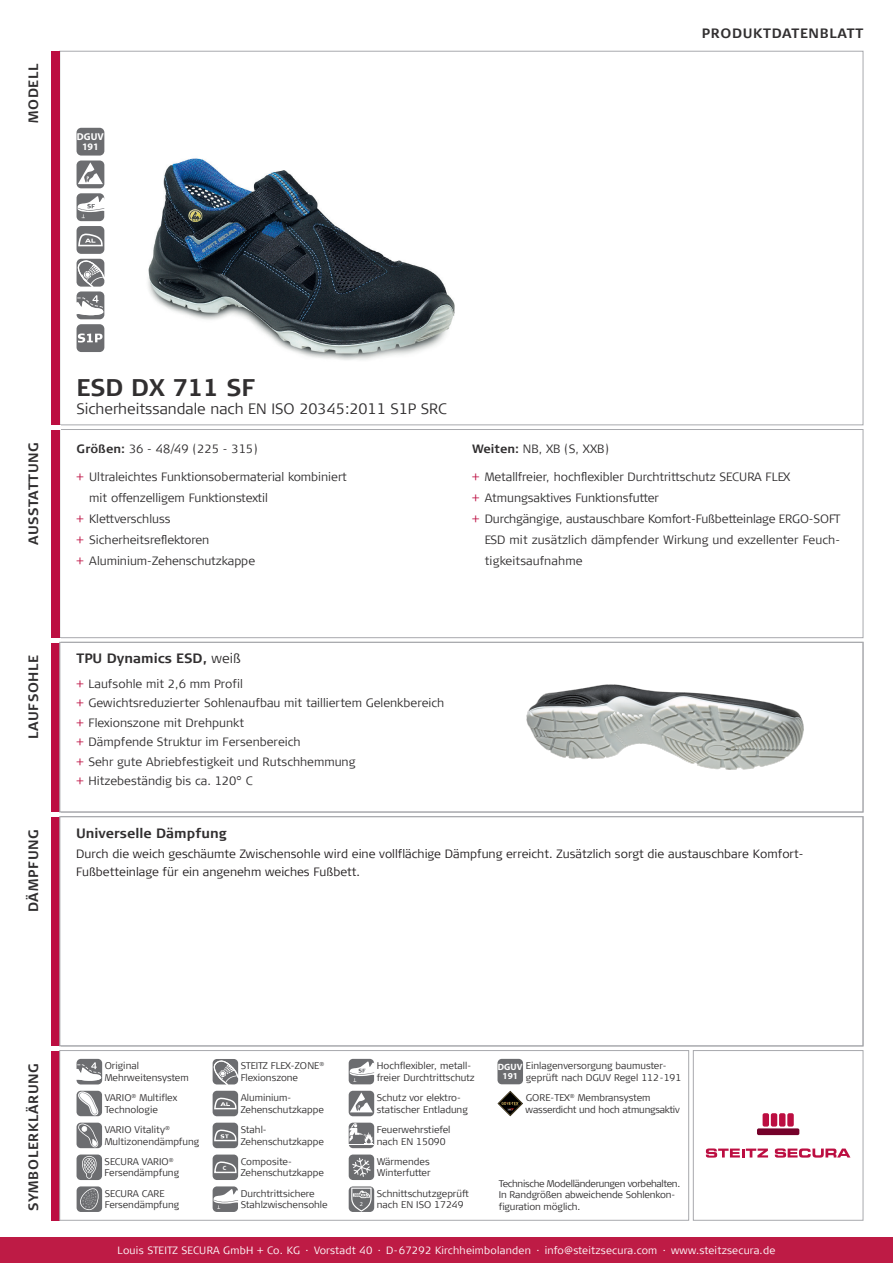
<style>
.page{position:relative;width:893px;height:1263px;background:#fff}
.page>*{position:absolute;margin:0;border:0;box-sizing:border-box;transform-origin:0 0}
.t1{font:700 24px "Signa Column";color:#312f30}
.t2{font:300 15px "Signa Column";color:#312f30}
.t3{font:700 13.5px "Signa Column";letter-spacing:.035em;color:#312f30}
.t4{font:700 13.5px "Signa Column";color:#312f30}
.t5{font:300 12px/19.5px "Signa Column";color:#312f30}
.t6{font:300 12px/18px "Signa Column";color:#231f20}
.t7{font:300 12px "Signa Column";color:#bc0e41}
.t8{font:300 10.5px "Signa Column";letter-spacing:.02em;color:#fff}
.t9{font:700 9.9px/9.9px "Myriad Pro";color:#fff;text-align:center}
.t10{font:300 9.75px/11.7px "Signa Column";color:#312f30}
.t11{font:300 9.75px/11.7px "Signa Column";letter-spacing:-.02em;color:#312f30}
.t12{font:700 9.15px/9px "Myriad Pro";color:#fff;text-align:center}
.t13{font:700 6.15px "Myriad Pro";color:#fff}
.t14{font:6.15px "Myriad Pro";color:#fff}
.s1{font-weight:700}
.s2{font-weight:300}
.s3{color:#bc0e41}
</style>
<div class="page">
<div style="left:60px;top:429px;width:803px;height:209px;border:1px solid #a8a9ad"></div>
<div style="left:0;top:1237px;width:893px;height:26px;background:#be1b45"></div>
<div style="left:51px;top:51px;width:9px;height:1169px;background:#bc0e41"></div>
<hr style="left:49px;top:425px;width:12px;height:4px;background:#fff">
<div style="left:693px;top:1050px;width:170px;height:170px;border:1px solid #a8a9ad"></div>
<svg style="left:706px;top:1148px;width:62px;height:9px"></svg>
<svg style="left:775px;top:1148px;width:75px;height:9px"></svg>
<div style="left:757px;top:1128px;width:42px;height:7px;background:#75012a;border-radius:2px"></div>
<div style="left:763px;top:1113px;width:6px;height:13px;background:#bc0e41;border-radius:2px"></div>
<div style="left:771px;top:1113px;width:6px;height:13px;background:#bc0e41;border-radius:2px"></div>
<div style="left:779px;top:1113px;width:6px;height:13px;background:#bc0e41;border-radius:2px"></div>
<div style="left:787px;top:1113px;width:7px;height:13px;background:#bc0e41;border-radius:2px"></div>
<hr style="left:49px;top:1046px;width:12px;height:4px;background:#fff">
<hr style="left:49px;top:638px;width:12px;height:4px;background:#fff">
<hr style="left:49px;top:812px;width:12px;height:4px;background:#fff">
<div style="left:77px;top:1091px;width:25px;height:25px;background:#6c6d70;border-radius:4px"></div>
<svg style="left:78px;top:1091px;width:21px;height:25px"></svg>
<svg style="left:213px;top:1059px;width:25px;height:25px"></svg>
<div style="left:77px;top:1154px;width:25px;height:26px;background:#6c6d70;border-radius:4px"></div>
<svg style="left:82px;top:1156px;width:15px;height:23px"></svg>
<div style="left:77px;top:1123px;width:25px;height:25px;background:#6c6d70;border-radius:4px"></div>
<svg style="left:78px;top:1123px;width:21px;height:25px"></svg>
<div style="left:77px;top:1186px;width:25px;height:26px;background:#6c6d70;border-radius:4px"></div>
<svg style="left:80px;top:1188px;width:19px;height:22px"></svg>
<svg style="left:77px;top:1059px;width:25px;height:25px"></svg>
<div style="left:213px;top:1091px;width:25px;height:25px;background:#6c6d70;border-radius:4px"></div>
<svg style="left:214px;top:1097px;width:23px;height:12px"></svg>
<div style="left:213px;top:1154px;width:25px;height:26px;background:#6c6d70;border-radius:4px"></div>
<svg style="left:214px;top:1161px;width:23px;height:13px"></svg>
<div style="left:213px;top:1123px;width:25px;height:25px;background:#6c6d70;border-radius:4px"></div>
<svg style="left:214px;top:1129px;width:23px;height:12px"></svg>
<svg style="left:213px;top:1186px;width:25px;height:26px"></svg>
<svg style="left:349px;top:1059px;width:25px;height:25px"></svg>
<div style="left:497px;top:1059px;width:26px;height:25px;background:#6c6d70;border-radius:4px"></div>
<svg style="left:349px;top:1091px;width:25px;height:25px"></svg>
<svg style="left:350px;top:1092px;width:23px;height:20px"></svg>
<svg style="left:349px;top:1154px;width:25px;height:26px"></svg>
<div style="left:349px;top:1123px;width:25px;height:25px;background:#6c6d70;border-radius:4px"></div>
<svg style="left:349px;top:1123px;width:25px;height:22px"></svg>
<div style="left:349px;top:1186px;width:25px;height:26px;background:#6c6d70;border-radius:4px"></div>
<svg style="left:351px;top:1187px;width:21px;height:24px"></svg>
<svg style="left:497px;top:1091px;width:26px;height:25px"></svg>
<div style="left:60px;top:1050px;width:629px;height:170px;border:1px solid #a8a9ad"></div>
<div style="left:60px;top:816px;width:803px;height:230px;border:1px solid #a8a9ad"></div>
<img style="left:526px;top:685px;width:278px;height:85px">
<div style="left:60px;top:642px;width:803px;height:170px;border:1px solid #a8a9ad"></div>
<img style="left:148px;top:158px;width:307px;height:202px">
<svg style="left:77px;top:259px;width:27px;height:93px"></svg>
<div style="left:77px;top:226px;width:27px;height:28px;background:#6c6d70;border-radius:5px"></div>
<svg style="left:78px;top:233px;width:25px;height:13px"></svg>
<svg style="left:77px;top:160px;width:27px;height:28px"></svg>
<svg style="left:78px;top:162px;width:25px;height:22px"></svg>
<div style="left:77px;top:128px;width:27px;height:28px;background:#6c6d70;border-radius:5px"></div>
<svg style="left:77px;top:193px;width:27px;height:28px"></svg>
<p class="t3" style="left:26px;top:123px;width:61px;rotate:-90deg">MODELL</p>
<p class="t9" style="left:77px;top:132px;width:28px">DGUV<br>191</p>
<p class="t3" style="left:702px;top:26px;width:163px">PRODUKTDATENBLATT</p>
<p class="t3" style="left:26px;top:545px;width:105px;rotate:-90deg">AUSSTATTUNG</p>
<p class="t3" style="left:26px;top:739px;width:86px;rotate:-90deg">LAUFSOHLE</p>
<p class="t3" style="left:26px;top:912px;width:85px;rotate:-90deg">DÄMPFUNG</p>
<p class="t1" style="left:77px;top:374px;width:180px">ESD DX 711 SF</p>
<p class="t2" style="left:77px;top:400px;width:371px">Sicherheitssandale nach EN ISO 20345:2011 S1P SRC</p>
<p class="t5" style="left:77px;top:439px;width:183px"><span class="s1">Größen:</span> 36 - 48/49 (225 - 315)</p>
<p class="t5" style="left:472px;top:439px;width:139px"><span class="s1">Weiten:</span> NB, XB (S, XXB)</p>
<p class="t7" style="left:77px;top:470px;width:9px">+</p>
<p class="t7" style="left:77px;top:512px;width:9px">+</p>
<p class="t7" style="left:77px;top:533px;width:9px">+</p>
<p class="t7" style="left:77px;top:554px;width:9px">+</p>
<p class="t5" style="left:485px;top:467px;width:307px">Metallfreier, hochflexibler Durchtrittschutz SECURA FLEX</p>
<p class="t5" style="left:485px;top:488px;width:176px">Atmungsaktives Funktionsfutter</p>
<p class="t5" style="left:485px;top:508px;width:357px;line-height:21px;text-align:justify">Durchgängige, austauschbare Komfort-Fußbetteinlage ERGO-SOFT ESD mit zusätzlich dämpfender Wirkung und exzellenter Feuch&shy;tigkeitsaufnahme</p>
<p class="t5" style="left:89px;top:467px;width:259px">Ultraleichtes Funktionsobermaterial kombiniert</p>
<p class="t5" style="left:89px;top:488px;width:180px">mit offenzelligem Funktionstextil</p>
<p class="t5" style="left:89px;top:509px;width:83px">Klettverschluss</p>
<p class="t5" style="left:89px;top:530px;width:121px">Sicherheitsreflektoren</p>
<p class="t5" style="left:89px;top:551px;width:167px">Aluminium-Zehenschutzkappe</p>
<p class="t7" style="left:472px;top:470px;width:9px">+</p>
<p class="t7" style="left:472px;top:491px;width:9px">+</p>
<p class="t7" style="left:472px;top:512px;width:9px">+</p>
<p class="t4" style="left:76px;top:650px;width:166px">TPU Dynamics ESD, <span class="s2">weiß</span></p>
<p class="t5" style="left:77px;top:674px;width:369px"><span class="s3">+</span> Laufsohle mit 2,6 mm Profil<br><span class="s3">+</span> Gewichtsreduzierter Sohlenaufbau mit tailliertem Gelenkbereich <span class="s3">+</span> Flexionszone mit Drehpunkt<br><span class="s3">+</span> Dämpfende Struktur im Fersenbereich<br><span class="s3">+</span> Sehr gute Abriebfestigkeit und Rutschhemmung<br><span class="s3">+</span> Hitzebeständig bis ca. 120° C</p>
<p class="t4" style="left:76px;top:826px;width:152px">Universelle Dämpfung</p>
<p class="t6" style="left:76px;top:845px;width:729px">Durch die weich geschäumte Zwischensohle wird eine vollflächige Dämpfung erreicht. Zusätzlich sorgt die austauschbare Komfort-<br>Fußbetteinlage für ein angenehm weiches Fußbett.</p>
<p class="t3" style="left:26px;top:1211px;width:149px;rotate:-90deg">SYMBOLERKLÄRUNG</p>
<p class="t10" style="left:105px;top:1060px;width:85px">Original<br>Mehrweitensystem</p>
<p class="t10" style="left:241px;top:1060px;width:85px">STEITZ FLEX-ZONE<sup>®<br></sup>Flexionszone</p>
<p class="t10" style="left:377px;top:1060px;width:99px">Hochflexibler, metall&shy;freier Durchtrittschutz</p>
<p class="t10" style="left:526px;top:1060px;width:157px">Einlagenversorgung baumuster&shy;geprüft nach DGUV Regel 112-191</p>
<p class="t12" style="left:498px;top:1062px;width:26px">DGUV<br>191</p>
<p class="t10" style="left:105px;top:1092px;width:74px">VARIO<sup>®</sup> Multiflex<br>Technologie</p>
<p class="t10" style="left:241px;top:1092px;width:85px">Aluminium-<br>Zehenschutzkappe</p>
<p class="t10" style="left:377px;top:1092px;width:92px">Schutz vor elektro&shy;statischer Entladung</p>
<p class="t11" style="left:526px;top:1092px;width:156px">GORE-TEX<sup>®</sup> Membransystem wasserdicht und hoch atmungsaktiv</p>
<p class="t10" style="left:105px;top:1124px;width:96px">VARIO Vitality<sup>®<br></sup>Multizonendämpfung</p>
<p class="t10" style="left:241px;top:1124px;width:85px">Stahl-<br>Zehenschutzkappe</p>
<p class="t10" style="left:377px;top:1124px;width:75px">Feuerwehrstiefel nach EN 15090</p>
<p class="t10" style="left:105px;top:1155px;width:76px">SECURA VARIO<sup>®<br></sup>Fersendämpfung</p>
<p class="t10" style="left:105px;top:1187px;width:76px">SECURA CARE<br>Fersendämpfung</p>
<p class="t13" style="left:223px;top:1164px;width:5px">C</p>
<p class="t10" style="left:241px;top:1155px;width:85px">Composite-<br>Zehenschutzkappe</p>
<p class="t10" style="left:241px;top:1187px;width:88px">Durchtrittsichere<br>Stahlzwischensohle</p>
<p class="t10" style="left:377px;top:1155px;width:55px">Wärmendes<br>Winterfutter</p>
<p class="t10" style="left:377px;top:1187px;width:94px">Schnittschutzgeprüft</p>
<p class="t14" style="left:360px;top:1200px;width:5px">2</p>
<p class="t10" style="left:377px;top:1199px;width:88px">nach EN ISO 17249</p>
<p class="t11" style="left:499px;top:1177px;width:183px">Technische Modelländerungen vorbehalten.<br>In Randgrößen abweichende Sohlenkon&shy;figuration möglich.</p>
<p class="t8" style="left:118px;top:1244px;width:659px">Louis STEITZ SECURA GmbH + Co. KG · Vorstadt 40 · D-67292 Kirchheimbolanden · info@steitzsecura.com · www.steitzsecura.de</p>
</div>
